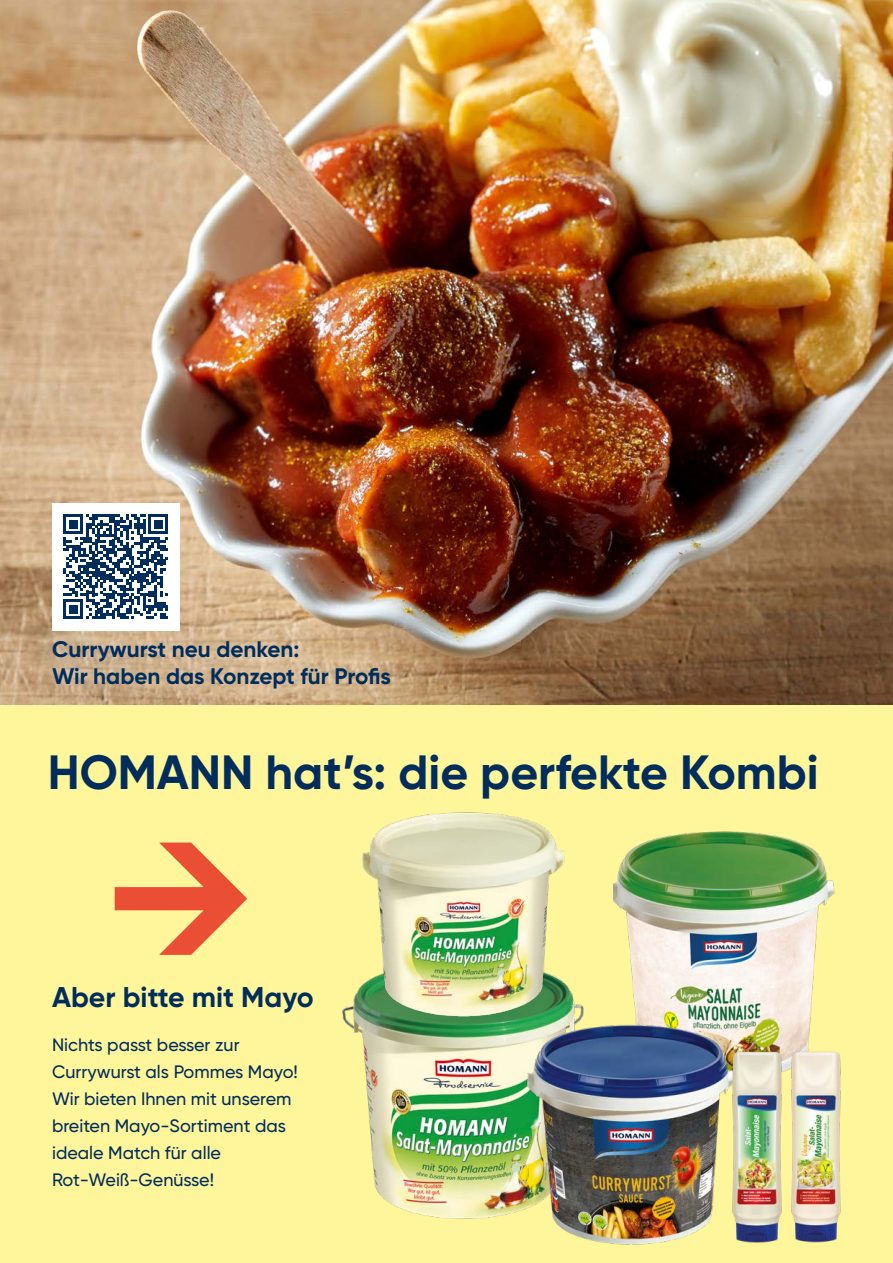
<style>
.page{position:relative;width:893px;height:1263px;background:#fff}
.page>*{position:absolute;margin:0;border:0;box-sizing:border-box;transform-origin:0 0}
.t1{font:700 187.2px "Gilroy";color:#ea4e34}
.t2{font:700 48px "Gilroy";color:#002d5b}
.t3{font:700 28.5px "Gilroy";color:#002d5b}
.t4{font:700 22.5px/27px "Gilroy";color:#002d5b}
.t5{font:500 18px/27px "Gilroy";color:#002d5b}
</style>
<div class="page">
<img style="left:0;top:0;width:893px;height:706px">
<div style="left:0;top:706px;width:893px;height:557px;background:#fff59b"></div>
<img style="left:614px;top:831px;width:221px;height:240px">
<img style="left:342px;top:991px;width:242px;height:228px">
<img style="left:357px;top:812px;width:213px;height:211px">
<img style="left:524px;top:1023px;width:213px;height:222px">
<img style="left:731px;top:1050px;width:52px;height:195px">
<img style="left:791px;top:1050px;width:50px;height:193px">
<div style="left:52px;top:503px;width:128px;height:127px;background:#fff"></div>
<svg style="left:63px;top:514px;width:105px;height:97px"></svg>
<div style="left:22px;top:611px;width:398px;height:107px;background:#fff;opacity:.3"></div>
<p class="t4" style="left:52px;top:635px;width:340px">Currywurst neu denken:<br>Wir haben das Konzept für Profis</p>
<h2 class="t2" style="left:48px;top:742px;width:772px">HOMANN hat’s: die perfekte Kombi</h2>
<h1 class="t1" style="left:106px;top:782px;width:151px">→</h1>
<h3 class="t3" style="left:52px;top:979px;width:263px">Aber bitte mit Mayo</h3>
<p class="t5" style="left:52px;top:1031px;width:247px">Nichts passt besser zur<br>Currywurst als Pommes Mayo!<br>Wir bieten Ihnen mit unserem breiten Mayo-Sortiment das ideale Match für alle<br>Rot-Weiß-Genüsse!</p>
</div>
